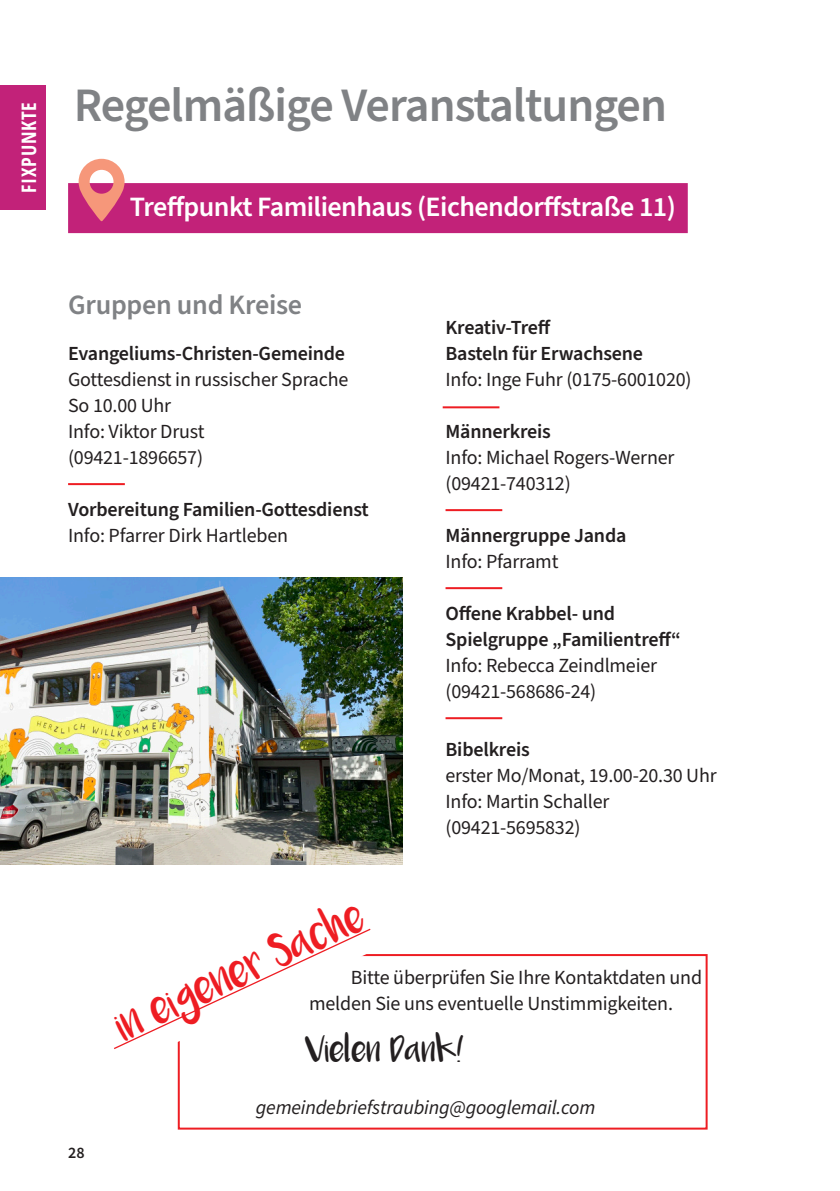
<style>
.page{position:relative;width:840px;height:1191px;background:#fff}
.page>*{position:absolute;margin:0;border:0;box-sizing:border-box;transform-origin:0 0}
.a_headline_20pt{font:600 48px "Source Sans Pro";letter-spacing:-.02em;color:#808285}
.a_fixpunkte_treffpun{font:600 28px "Source Sans Pro";letter-spacing:-.02em;color:#fff}
.a_fixpunkte_rubriken{font:600 28px "Source Sans Pro";letter-spacing:-.01em;color:#808285}
.a_fließtext_serif_10{font:26px "Luna";color:#ee1d23}
.a_fließtext_sans_10p{font:20px/26px "Source Sans Pro";letter-spacing:-.01em;color:#231f20}
.a_fixpunkte_angebote{font:600 20px "Source Sans Pro";letter-spacing:-.01em;color:#231f20}
.a_fließtext_serif_10-2{font:20px "Source Sans Pro";letter-spacing:-.01em;color:#231f20}
.a_fixpunkte_rubriken-2{font:20px "Source Sans Pro";letter-spacing:-.01em;color:#231f20}
.a_fließtext_serif_10-3{font:italic 20px "Source Sans Pro";letter-spacing:-.01em;color:#231f20}
.a_fließtext_sans_10p-2{font:600 20px "Source Sans Pro";letter-spacing:-.01em;color:#231f20}
.a_fixpunkte_angebote-2{font:20px "Source Sans Pro";letter-spacing:-.01em;color:#231f20}
.a_fließtext_serif_10-4{font:20px "Luna";letter-spacing:-.01em;color:#231f20}
.a_fixpunkte_rubriken-3{font:600 20px "Source Sans Pro";letter-spacing:-.01em;color:#231f20}
.a_rubrik_10pt{font:700 condensed 20px "Open Sans";letter-spacing:.04em;color:#fff}
.t1{font:600 16px "Source Sans Pro";color:#231f20}
</style>
<div class="page">
<hr style="left:68px;top:483px;width:57px;height:2px;background:#ee1d23">
<hr style="left:445px;top:509px;width:57px;height:2px;background:#ee1d23">
<hr style="left:445px;top:587px;width:57px;height:2px;background:#ee1d23">
<hr style="left:445px;top:717px;width:57px;height:2px;background:#ee1d23">
<div style="left:0;top:85px;width:45px;height:125px;background:#c22279"></div>
<div style="left:68px;top:183px;width:619px;height:50px;background:#c22279"></div>
<svg style="left:79px;top:159px;width:45px;height:62px"></svg>
<hr style="left:442px;top:406px;width:57px;height:2px;background:#ee1d23">
<div style="left:178px;top:954px;width:529px;height:175px;border:2px solid #ee1d23"></div>
<svg style="left:114px;top:928px;width:258px;height:122px"></svg>
<img style="left:0;top:577px;width:403px;height:288px">
<p class="a_rubrik_10pt" style="left:15px;top:193px;width:92px;rotate:-90deg">FIXPUNKTE</p>
<p class="a_headline_20pt" style="left:74px;top:73px;width:594px">Regelmäßige Veranstaltungen</p>
<p class="a_fixpunkte_treffpun" style="left:130px;top:188px;width:547px">Treffpunkt Familienhaus (Eichendorffstraße 11)</p>
<p class="a_fixpunkte_rubriken" style="left:68px;top:286px;width:235px">Gruppen und Kreise</p>
<p class="a_fixpunkte_angebote" style="left:68px;top:340px;width:278px">Evangeliums-Christen-Gemeinde</p>
<p class="a_fließtext_sans_10p" style="left:68px;top:367px;width:282px">Gottesdienst in russischer Sprache</p>
<p class="a_fließtext_sans_10p" style="left:68px;top:393px;width:138px">So 10.00 Uhr<br>Info: Viktor Drust (09421-1896657)</p>
<p class="a_fixpunkte_angebote" style="left:68px;top:496px;width:302px">Vorbereitung Familien-Gottesdienst</p>
<p class="a_fließtext_sans_10p" style="left:68px;top:523px;width:221px">Info: Pfarrer Dirk Hartleben</p>
<p class="a_fließtext_sans_10p-2" style="left:445px;top:314px;width:107px">Kreativ-Treff</p>
<p class="a_fixpunkte_angebote" style="left:445px;top:340px;width:199px">Basteln für Erwachsene</p>
<p class="a_fließtext_sans_10p" style="left:445px;top:367px;width:247px">Info: Inge Fuhr (0175-6001020)</p>
<p class="a_fixpunkte_angebote" style="left:445px;top:418px;width:107px">Männerkreis</p>
<p class="a_fließtext_sans_10p" style="left:445px;top:445px;width:230px">Info: Michael Rogers-Werner</p>
<p class="a_fließtext_sans_10p" style="left:445px;top:471px;width:127px">(09421-740312)</p>
<p class="a_fixpunkte_angebote" style="left:445px;top:522px;width:182px">Männergruppe Janda</p>
<p class="a_fixpunkte_angebote-2" style="left:445px;top:548px;width:114px">Info: Pfarramt</p>
<p class="a_fließtext_sans_10p-2" style="left:445px;top:600px;width:171px">Offene Krabbel- und</p>
<p class="a_fixpunkte_angebote" style="left:445px;top:626px;width:237px">Spielgruppe „Familientreff“</p>
<p class="a_fließtext_sans_10p" style="left:445px;top:653px;width:213px">Info: Rebecca Zeindlmeier</p>
<p class="a_fließtext_sans_10p" style="left:445px;top:679px;width:152px">(09421-568686-24)</p>
<p class="a_fixpunkte_rubriken-3" style="left:445px;top:736px;width:86px">Bibelkreis</p>
<p class="a_fixpunkte_rubriken-2" style="left:445px;top:762px;width:272px">erster Mo/Monat, 19.00-20.30 Uhr</p>
<p class="a_fixpunkte_rubriken-2" style="left:445px;top:788px;width:165px">Info: Martin Schaller</p>
<p class="a_fixpunkte_rubriken-2" style="left:445px;top:814px;width:136px">(09421-5695832)</p>
<p class="t1" style="left:68px;top:1141px;width:18px">28</p>
<p class="a_fließtext_serif_10" style="left:114px;top:1019px;width:271px;rotate:-25deg">in eigener Sache</p>
<p class="a_fließtext_serif_10-2" style="left:351px;top:964px;width:352px">Bitte überprüfen Sie Ihre Kontaktdaten und</p>
<p class="a_fließtext_serif_10-2" style="left:309px;top:990px;width:365px">melden Sie uns eventuelle Unstimmigkeiten.</p>
<p class="a_fließtext_serif_10-4" style="left:305px;top:1043px;width:160px">Vielen Dank!</p>
<p class="a_fließtext_serif_10-3" style="left:256px;top:1094px;width:341px">gemeindebriefstraubing@googlemail.com</p>
</div>
